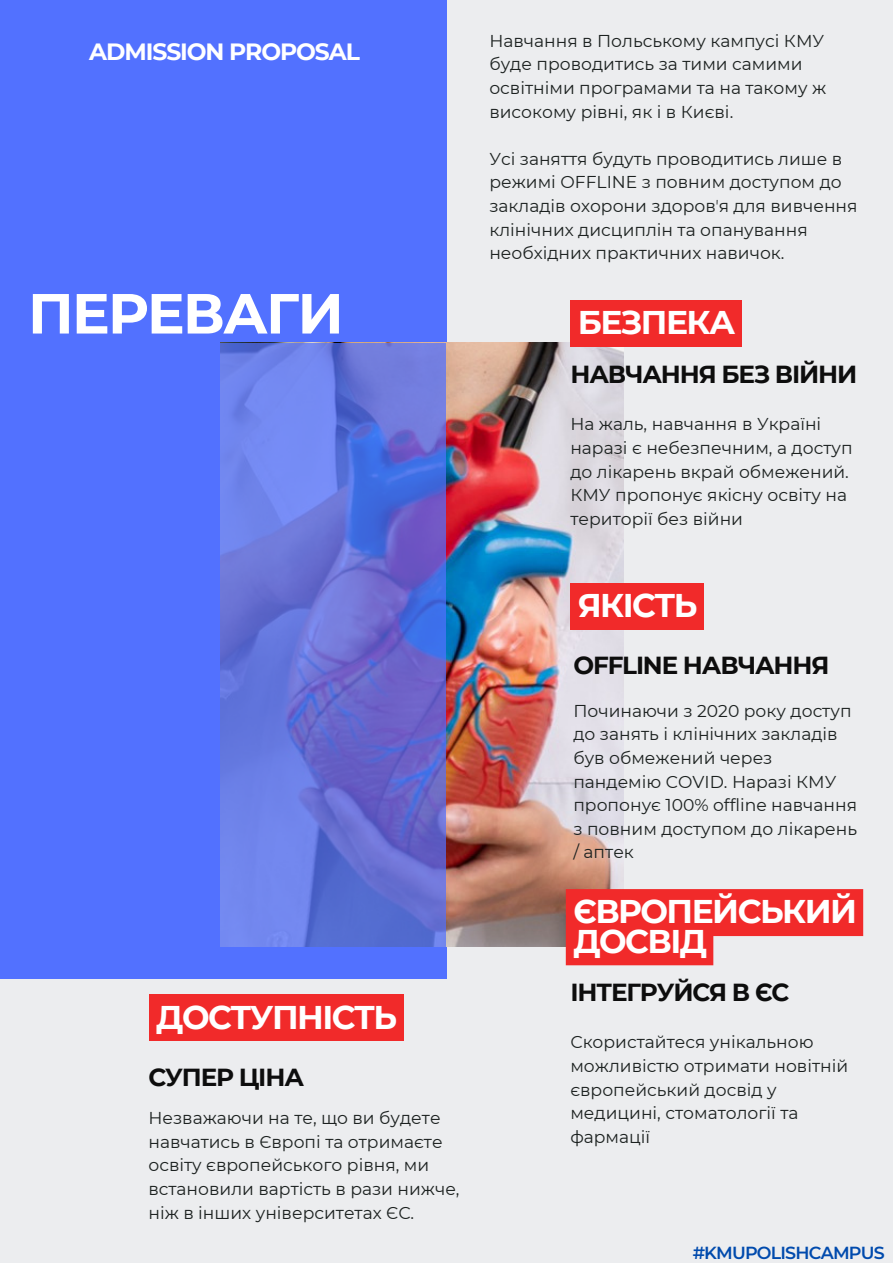
<style>
.page{position:relative;width:893px;height:1264px;background:#fff}
.page>*{position:absolute;margin:0;border:0;box-sizing:border-box;transform-origin:0 0}
.t1{font:700 56.4px "Montserrat";letter-spacing:-.035em;color:#fff}
.t2{font:700 32.85px/29.2px "Montserrat";letter-spacing:-.045em;color:#fff}
.t3{font:700 24.6px "Montserrat";letter-spacing:-.045em;color:#0d0d0d}
.t4{font:700 23.4px "Montserrat";letter-spacing:-.045em;color:#fff}
.t5{font:600 17.4px "Montserrat";letter-spacing:-.045em;color:#004aad}
.t6{font:17.1px/23.5px "Montserrat";color:#1c2120}
</style>
<div class="page">
<div style="left:0;top:0;width:892px;height:1262px;background:#ecedef"></div>
<div style="left:0;top:0;width:446px;height:978px;background:#5271ff"></div>
<img style="left:446px;top:343px;width:177px;height:603px">
<svg style="left:220px;top:343px;width:226px;height:604px"></svg>
<div style="left:570px;top:299px;width:171px;height:47px;background:#f12a2a"></div>
<div style="left:570px;top:582px;width:133px;height:47px;background:#f12a2a"></div>
<svg style="left:565px;top:889px;width:298px;height:76px"></svg>
<div style="left:149px;top:994px;width:254px;height:47px;background:#f12a2a"></div>
<p class="t4" style="left:89px;top:38px;width:272px">ADMISSION PROPOSAL</p>
<p class="t1" style="left:28px;top:279px;width:317px">ПЕРЕВАГИ</p>
<p class="t2" style="left:156px;top:1002px;width:242px">ДОСТУПНІСТЬ</p>
<p class="t3" style="left:148px;top:1061px;width:157px">СУПЕР ЦІНА</p>
<p class="t6" style="left:148px;top:1106px;width:312px">Незважаючи на те, що ви будете навчатись в Європі та отримаєте освіту європейського рівня, ми встановили вартість в рази нижче, ніж в інших університетах ЄС.</p>
<p class="t6" style="left:489px;top:29px;width:336px">Навчання в Польському кампусі КМУ</p>
<p class="t6" style="left:489px;top:52px;width:338px">буде проводитись за тими самими освітніми програмами та на такому ж високому рівні, як і в Києві.</p>
<p class="t6" style="left:489px;top:147px;width:370px">Усі заняття будуть проводитись лише в режимі OFFLINE з повним доступом до закладів охорони здоровʼя для вивчення клінічних дисциплін та опанування необхідних практичних навичок.</p>
<p class="t2" style="left:577px;top:307px;width:159px">БЕЗПЕКА</p>
<p class="t3" style="left:570px;top:359px;width:288px">НАВЧАННЯ БЕЗ ВІЙНИ</p>
<p class="t6" style="left:570px;top:412px;width:284px">На жаль, навчання в Україні наразі є небезпечним, а доступ до лікарень вкрай обмежений.<br>КМУ пропонує якісну освіту на території без війни</p>
<p class="t2" style="left:577px;top:590px;width:121px">ЯКІСТЬ</p>
<p class="t3" style="left:573px;top:650px;width:258px">OFFLINE НАВЧАННЯ</p>
<p class="t6" style="left:573px;top:699px;width:285px">Починаючи з 2020 року доступ до занять і клінічних закладів був обмежений через пандемію COVID. Наразі КМУ пропонує 100% offline навчання з повним доступом до лікарень / аптек</p>
<p class="t2" style="left:573px;top:896px;width:285px">ЄВРОПЕЙСЬКИЙ<br>ДОСВІД</p>
<p class="t3" style="left:570px;top:977px;width:220px">ІНТЕГРУЙСЯ В ЄС</p>
<p class="t6" style="left:570px;top:1030px;width:279px">Скористайтеся унікальною можливістю отримати новітній європейський досвід у медицині, стоматології та фармації</p>
<p class="t5" style="left:692px;top:1241px;width:193px">#KMUPOLISHCAMPUS</p>
</div>
